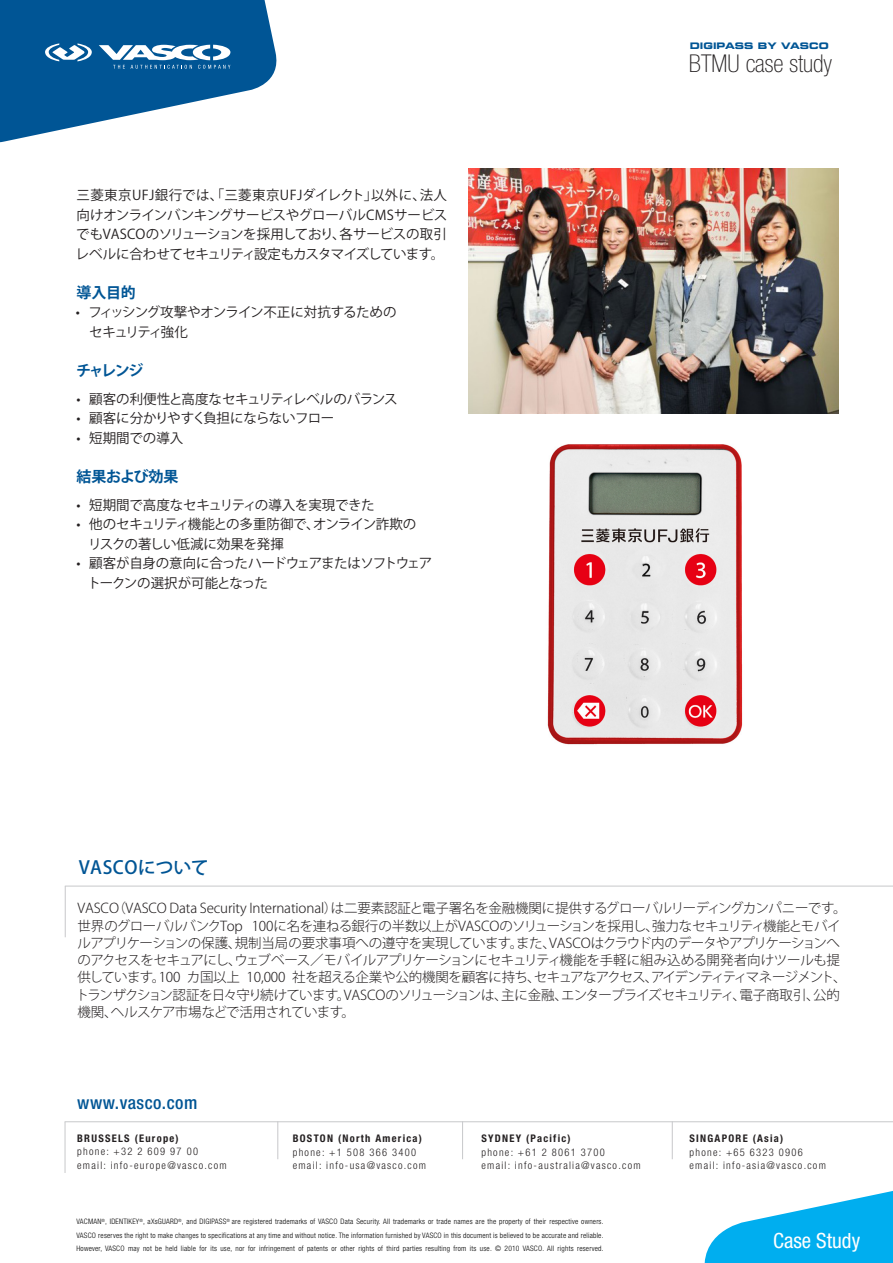
<style>
.page{position:relative;width:893px;height:1263px;background:#fff}
.page>*{position:absolute;margin:0;border:0;box-sizing:border-box;transform-origin:0 0}
.t1{font:100 condensed 24.6px "Helvetica Neue";color:#231f20}
.t2{font:condensed 21px "Helvetica Neue";color:#fff}
.t3{font:500 condensed 18px "Helvetica Neue";letter-spacing:.03em;color:#005595}
.t4{font:500 18px "Koz Go Pro";letter-spacing:.015em;color:#005595}
.tekst{font:700 15px "Koz Go Pro";letter-spacing:-.02em;color:#005595}
.t5{font:300 13.5px/17.2px "Koz Go Pro";letter-spacing:-.03em;color:#231f20}
.tekst-2{font:13.5px/19.5px "Koz Go Pro";letter-spacing:-.03em;color:#231f20;text-align:justify}
.tekst-3{font:13.5px/19.5px "Koz Go Pro";letter-spacing:-.05em;color:#231f20}
.tekst-4{font:13.5px/19.5px "Koz Go Pro";letter-spacing:-.055em;color:#231f20}
.tekst-5{font:13.5px "Koz Go Pro";letter-spacing:-.01em;color:#231f20}
.tekst-6{font:13.5px "Koz Go Pro";color:#231f20}
.t6{font:300 condensed 10.5px "Helvetica Neue";letter-spacing:.12em;color:#231f20}
.t7{font:700 condensed 10.5px "Helvetica Neue";letter-spacing:.12em;color:#231f20}
.t8{font:9px "Eurostile Bold Extended Two";color:#005595}
.t9{font:300 condensed 7.5px/13.5px "Helvetica Neue";letter-spacing:.03em;color:#000;text-align:justify}
</style>
<div class="page">
<svg style="left:0;top:0;width:277px;height:143px"></svg>
<svg style="left:704px;top:1191px;width:189px;height:72px"></svg>
<img style="left:468px;top:168px;width:371px;height:246px">
<hr style="left:65px;top:1121px;width:828px;height:1px;background:#c7c8ca">
<hr style="left:277px;top:1121px;width:1px;height:38px;background:#c7c8ca">
<hr style="left:672px;top:1121px;width:1px;height:38px;background:#c7c8ca">
<hr style="left:462px;top:1121px;width:1px;height:38px;background:#c7c8ca">
<hr style="left:65px;top:1122px;width:1px;height:51px;background:#c7c8ca">
<hr style="left:65px;top:886px;width:828px;height:1px;background:#c7c8ca">
<hr style="left:65px;top:886px;width:1px;height:51px;background:#c7c8ca">
<img style="left:547px;top:444px;width:196px;height:301px">
<p class="t8" style="left:690px;top:39px;width:140px">DIGIPASS BY VASCO</p>
<p class="tekst-2" style="left:76px;top:186px;width:373px">三菱東京UFJ銀行では、「三菱東京UFJダイレクト」以外に、法人向けオンラインバンキングサービスやグローバルCMSサービスでもVASCOのソリューションを採用しており、各サービスの取引レベルに合わせてセキュリティ設定もカスタマイズしています。</p>
<p class="tekst" style="left:77px;top:283px;width:61px">導入目的</p>
<p class="tekst-4" style="left:89px;top:303px;width:309px;text-indent:-13px">• フィッシング攻撃やオンライン不正に対抗するためのセキュリティ強化</p>
<p class="tekst" style="left:76px;top:361px;width:69px">チャレンジ</p>
<p class="tekst-5" style="left:77px;top:390px;width:323px">• 顧客の利便性と高度なセキュリティレベルのバランス</p>
<p class="tekst-2" style="left:77px;top:409px;width:259px">• 顧客に分かりやすく負担にならないフロー</p>
<p class="tekst-6" style="left:77px;top:429px;width:108px">• 短期間での導入</p>
<p class="tekst" style="left:77px;top:467px;width:104px">結果および効果</p>
<p class="tekst-2" style="left:77px;top:496px;width:300px">• 短期間で高度なセキュリティの導入を実現できた</p>
<p class="tekst-2" style="left:88px;top:515px;width:330px;text-indent:-12px">• 他のセキュリティ機能との多重防御で、オンライン詐欺のリスクの著しい低減に効果を発揮</p>
<p class="tekst-3" style="left:87px;top:554px;width:346px;text-indent:-11px">• 顧客が自身の意向に合ったハードウェアまたはソフトウェアトークンの選択が可能となった</p>
<p class="t4" style="left:79px;top:855px;width:132px">VASCOについて</p>
<h1 class="t1" style="left:689px;top:50px;width:145px">BTMU case study</h1>
<p class="t5" style="left:76px;top:900px;width:772px">VASCO（VASCO Data Security International）は二要素認証と電子署名を金融機関に提供するグローバルリーディングカンパニーです。世界のグローバルバンクTop 100に名を連ねる銀行の半数以上がVASCOのソリューションを採用し、強力なセキュリティ機能とモバイルアプリケーションの保護、規制当局の要求事項への遵守を実現しています。また、VASCOはクラウド内のデータやアプリケーションへのアクセスをセキュアにし、ウェブベース／モバイルアプリケーションにセキュリティ機能を手軽に組み込める開発者向けツールも提供しています。100 カ国以上 10,000 社を超える企業や公的機関を顧客に持ち、セキュアなアクセス、アイデンティティマネージメント、トランザクション認証を日々守り続けています。VASCOのソリューションは、主に金融、エンタープライズセキュリティ、電子商取引、公的機関、ヘルスケア市場などで活用されています。</p>
<p class="t3" style="left:77px;top:1091px;width:122px">www.vasco.com</p>
<p class="t7" style="left:77px;top:1131px;width:103px">BRUSSELS (Europe)</p>
<p class="t6" style="left:77px;top:1146px;width:122px">phone: +32 2 609 97 00</p>
<p class="t6" style="left:77px;top:1159px;width:151px">email: info-europe@vasco.com</p>
<p class="t7" style="left:293px;top:1132px;width:131px">BOSTON (North America)</p>
<p class="t6" style="left:293px;top:1146px;width:125px">phone: +1 508 366 3400</p>
<p class="t6" style="left:293px;top:1160px;width:135px">email: info-usa@vasco.com</p>
<p class="t7" style="left:481px;top:1132px;width:91px">SYDNEY (Pacific)</p>
<p class="t6" style="left:481px;top:1146px;width:125px">phone: +61 2 8061 3700</p>
<p class="t6" style="left:481px;top:1160px;width:161px">email: info-australia@vasco.com</p>
<p class="t9" style="left:77px;top:1215px;width:529px">VACMAN<sup>®</sup>, IDENTIKEY<sup>®</sup>, aXsGUARD<sup>®</sup>, and DIGIPASS<sup>®</sup> are registered trademarks of VASCO Data Security. All trademarks or trade names are the property of their respective owners.<br>VASCO reserves the right to make changes to specifications at any time and without notice. The information furnished by VASCO in this document is believed to be accurate and reliable.<br>However, VASCO may not be held liable for its use, nor for infringement of patents or other rights of third parties resulting from its use. © 2010 VASCO. All rights reserved.</p>
<p class="t7" style="left:690px;top:1132px;width:95px">SINGAPORE (Asia)</p>
<p class="t6" style="left:690px;top:1146px;width:115px">phone: +65 6323 0906</p>
<p class="t6" style="left:690px;top:1160px;width:138px">email: info-asia@vasco.com</p>
<h2 class="t2" style="left:773px;top:1228px;width:89px">Case Study</h2>
</div>
